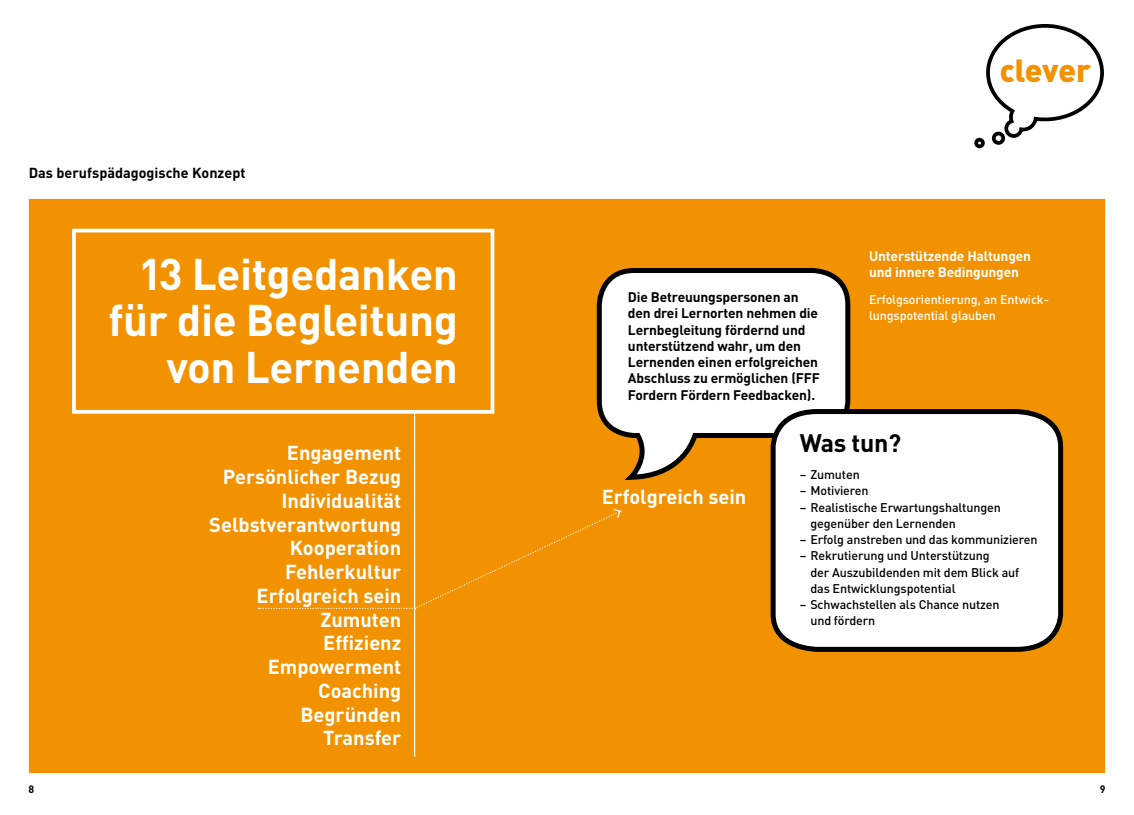
<style>
.page{position:relative;width:1134px;height:815px;background:#fff}
.page>*{position:absolute;margin:0;border:0;box-sizing:border-box;transform-origin:0 0}
.t1{font:700 43.75px/46.2px "DIN";letter-spacing:-.01em;color:#fff;text-align:right}
.t2{font:900 31.62px "DIN";letter-spacing:-.01em;color:#f39200}
.t3{font:700 25px "DIN";letter-spacing:-.01em;color:#000}
.t4{font:700 20px/23.8px "DIN";color:#fff;text-align:right}
.t5{font:700 14.38px "DIN";color:#000}
.t6{font:700 13.75px/16.2px "DIN";letter-spacing:-.01em;color:#000}
.t7{font:700 13.75px/16.2px "DIN";letter-spacing:-.01em;color:#fff}
.t8{font:500 12.5px/16.2px "DIN";letter-spacing:-.01em;color:#000}
.t9{font:500 12.5px/16.2px "DIN";letter-spacing:-.01em;color:#fff}
.t10{font:700 10.62px "DIN";color:#000}
</style>
<div class="page">
<div style="left:28px;top:198px;width:1078px;height:576px;background:#f39200"></div>
<div style="left:72px;top:229px;width:422px;height:185px;border:4px solid #fff"></div>
<svg style="left:974px;top:24px;width:130px;height:125px"></svg>
<hr style="left:414px;top:414px;width:1px;height:342px;background:#fff">
<svg style="left:596px;top:268px;width:255px;height:212px;background:#e9dcc9"></svg>
<svg style="left:768px;top:407px;width:296px;height:245px;background:#edeae5"></svg>
<svg style="left:258px;top:508px;width:364px;height:101px"></svg>
<p class="t5" style="left:29px;top:164px;width:218px">Das berufspädagogische Konzept</p>
<h1 class="t1" style="left:109px;top:249px;width:351px">13 Leitgedanken für die Begleitung von Lernenden</h1>
<h3 class="t4" style="left:209px;top:440px;width:194px">Engagement<br>Persönlicher Bezug<br>Individualität<br>Selbstverantwortung<br>Kooperation<br>Fehlerkultur<br>Erfolgreich sein<br>Zumuten<br>Effizienz<br>Empowerment<br>Coaching<br>Begründen<br>Transfer</h3>
<h2 class="t2" style="left:1000px;top:49px;width:93px">clever</h2>
<p class="t7" style="left:869px;top:247px;width:163px">Unterstützende Haltungen und innere Bedingungen</p>
<p class="t9" style="left:869px;top:291px;width:181px">Erfolgsorientierung, an Entwick&shy;lungspotential glauben</p>
<p class="t6" style="left:628px;top:288px;width:193px">Die Betreuungspersonen an den drei Lernorten nehmen die<br>Lernbegleitung fördernd und unterstützend wahr, um den<br>Lernenden einen erfolgreichen<br>Abschluss zu ermöglichen (FFF<br>Fordern Fördern Feedbacken).</p>
<h3 class="t3" style="left:800px;top:427px;width:103px">Was tun?</h3>
<p class="t8" style="left:800px;top:466px;width:62px">– Zumuten</p>
<p class="t8" style="left:800px;top:482px;width:70px">– Motivieren</p>
<p class="t8" style="left:810px;top:499px;width:192px;text-indent:-11px">– Realistische Erwartungshaltungen gegenüber den Lernenden</p>
<p class="t8" style="left:800px;top:531px;width:239px">– Erfolg anstreben und das kommunizieren</p>
<p class="t8" style="left:810px;top:547px;width:210px;text-indent:-11px">– Rekrutierung und Unterstützung<br>der Auszubildenden mit dem Blick auf das Entwicklungspotential</p>
<p class="t8" style="left:810px;top:596px;width:191px;text-indent:-11px">– Schwachstellen als Chance nutzen und fördern</p>
<h3 class="t4" style="left:602px;top:484px;width:146px">Erfolgreich sein</h3>
<p class="t10" style="left:28px;top:782px;width:7px">8</p>
<p class="t10" style="left:1100px;top:782px;width:7px">9</p>
</div>
